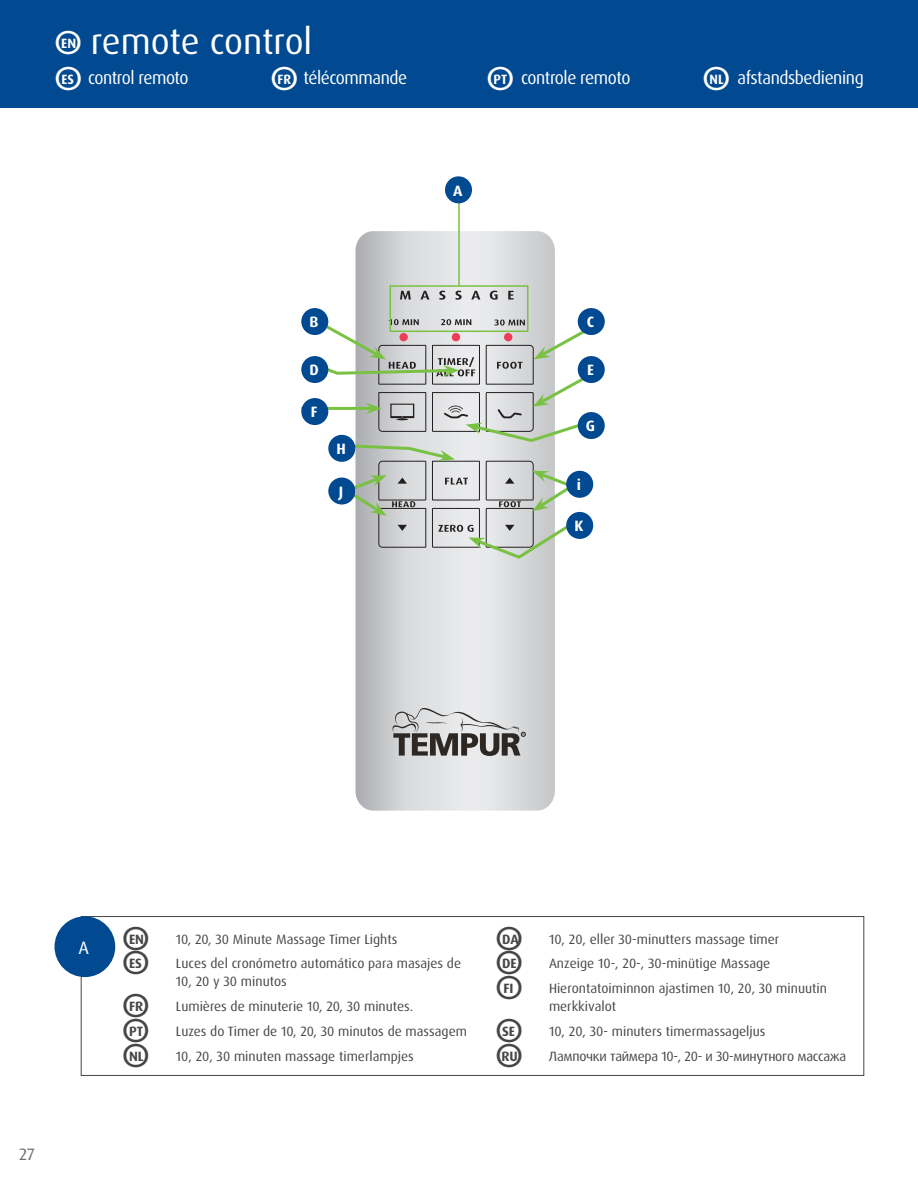
<style>
.page{position:relative;width:918px;height:1188px;background:#fff}
.page>*{position:absolute;margin:0;border:0;box-sizing:border-box;transform-origin:0 0}
.t1{font:36px "Dax Pro";letter-spacing:-.005em;color:#fff}
.t2{font:32.7px "Centrale Sans";color:#454647;scale:1.04 1}
.t3{font:32.7px "Centrale Sans";color:#fff;scale:1.05 1}
.t4{font:18px "Dax Pro";letter-spacing:-.025em;color:#fff;scale:.96 1}
.t5{font:18px "Dax Pro";letter-spacing:-.025em;color:#fff}
.t6{font:16.5px "Dax Pro";color:#6c6d70}
.t7{font:700 15px "Dax Pro";color:#fff}
.t8{font:13.5px/18px "Dax Pro";color:#454647}
.t9{font:13.5px "Dax Pro";letter-spacing:-.02em;color:#454647}
.t10{font:700 13.5px "Dax Pro";color:#454647}
.t11{font:700 13.5px "Dax Pro";color:#fff}
.s1{font-family:"Centrale Sans";font-size:32.7px}
.s2{font-weight:700;font-size:13.5px}
</style>
<div class="page">
<div style="left:0;top:0;width:918px;height:108px;background:#014990"></div>
<svg style="left:356px;top:231px;width:199px;height:580px;background:#d5d6d8"></svg>
<svg style="left:400px;top:291px;width:114px;height:9px"></svg>
<svg style="left:393px;top:706px;width:133px;height:50px;background:#aaa9a9"></svg>
<hr style="left:301px;top:407px;width:70px;height:3px;background:#79c142">
<div style="left:390px;top:285px;width:138px;height:47px;border:2px solid #79c142"></div>
<hr style="left:458px;top:199px;width:2px;height:86px;background:#79c142">
<div style="left:445px;top:176px;width:27px;height:27px;background:#014990;border-radius:50%"></div>
<div style="left:301px;top:308px;width:27px;height:27px;background:#014990;border-radius:50%"></div>
<div style="left:301px;top:398px;width:27px;height:27px;background:#014990;border-radius:50%"></div>
<div style="left:81px;top:916px;width:783px;height:160px;border:1px solid #454647"></div>
<div style="left:55px;top:916px;width:60px;height:61px;background:#014990;border-radius:50%"></div>
<div style="left:578px;top:308px;width:27px;height:27px;background:#014990;border-radius:50%"></div>
<div style="left:301px;top:356px;width:27px;height:27px;background:#014990;border-radius:50%"></div>
<svg style="left:311px;top:316px;width:294px;height:245px"></svg>
<div style="left:566px;top:471px;width:27px;height:27px;background:#014990;border-radius:50%"></div>
<div style="left:566px;top:512px;width:27px;height:27px;background:#014990;border-radius:50%"></div>
<h1 class="t1" style="left:54px;top:18px;width:260px"><span class="s1">O</span> remote control</h1>
<h2 class="t3" style="left:54px;top:60px;width:29px">O</h2>
<p class="t11" style="left:61px;top:35px;width:17px">EN</p>
<h3 class="t4" style="left:61px;top:66px;width:134px"><span class="s2">ES</span> control remoto</h3>
<h2 class="t3" style="left:270px;top:60px;width:29px">O</h2>
<h3 class="t4" style="left:277px;top:66px;width:137px"><span class="s2">FR</span> télécommande</h3>
<h2 class="t3" style="left:486px;top:60px;width:29px">O</h2>
<h3 class="t4" style="left:493px;top:66px;width:144px"><span class="s2">PT</span> controle remoto</h3>
<h2 class="t3" style="left:702px;top:60px;width:29px">O</h2>
<h3 class="t4" style="left:709px;top:66px;width:162px"><span class="s2">NL</span> afstandsbediening</h3>
<p class="t7" style="left:310px;top:313px;width:11px">B</p>
<p class="t7" style="left:453px;top:181px;width:11px">A</p>
<p class="t7" style="left:587px;top:313px;width:9px">C</p>
<p class="t7" style="left:309px;top:361px;width:11px">D</p>
<p class="t7" style="left:587px;top:361px;width:8px">E</p>
<p class="t7" style="left:311px;top:403px;width:8px">F</p>
<p class="t7" style="left:336px;top:439px;width:11px">H</p>
<p class="t7" style="left:339px;top:482px;width:6px">J</p>
<p class="t7" style="left:586px;top:417px;width:11px">G</p>
<p class="t7" style="left:577px;top:475px;width:6px">i</p>
<p class="t7" style="left:574px;top:516px;width:10px">K</p>
<p class="t6" style="left:19px;top:1144px;width:17px">27</p>
<h3 class="t5" style="left:78px;top:936px;width:12px">A</h3>
<h2 class="t2" style="left:122px;top:919px;width:29px">O</h2>
<p class="t10" style="left:129px;top:930px;width:17px">EN</p>
<p class="t8" style="left:176px;top:930px;width:223px">10, 20, 30 Minute Massage Timer Lights</p>
<h2 class="t2" style="left:122px;top:944px;width:29px">O</h2>
<p class="t10" style="left:129px;top:955px;width:15px">ES</p>
<p class="t8" style="left:176px;top:955px;width:287px">Luces del cronómetro automático para masajes de<br>10, 20 y 30 minutos</p>
<h2 class="t2" style="left:122px;top:987px;width:29px">O</h2>
<p class="t10" style="left:129px;top:998px;width:16px">FR</p>
<p class="t8" style="left:176px;top:998px;width:239px">Lumières de minuterie 10, 20, 30 minutes.</p>
<h2 class="t2" style="left:122px;top:1012px;width:29px">O</h2>
<p class="t10" style="left:129px;top:1023px;width:16px">PT</p>
<p class="t8" style="left:176px;top:1022px;width:293px">Luzes do Timer de 10, 20, 30 minutos de massagem</p>
<h2 class="t2" style="left:122px;top:1036px;width:29px">O</h2>
<p class="t10" style="left:129px;top:1047px;width:16px">NL</p>
<p class="t8" style="left:176px;top:1047px;width:239px">10, 20, 30 minuten massage timerlampjes</p>
<h2 class="t2" style="left:495px;top:919px;width:29px">O</h2>
<p class="t10" style="left:502px;top:930px;width:18px">DA</p>
<p class="t8" style="left:549px;top:930px;width:232px">10, 20, eller 30-minutters massage timer</p>
<h2 class="t2" style="left:495px;top:944px;width:29px">O</h2>
<p class="t10" style="left:502px;top:955px;width:16px">DE</p>
<p class="t8" style="left:549px;top:955px;width:223px">Anzeige 10-, 20-, 30-minütige Massage</p>
<h2 class="t2" style="left:495px;top:969px;width:29px">O</h2>
<p class="t10" style="left:504px;top:980px;width:12px">FI</p>
<p class="t8" style="left:549px;top:980px;width:279px">Hierontatoiminnon ajastimen 10, 20, 30 minuutin merkkivalot</p>
<h2 class="t2" style="left:495px;top:1012px;width:29px">O</h2>
<p class="t10" style="left:502px;top:1023px;width:15px">SE</p>
<p class="t8" style="left:549px;top:1022px;width:218px">10, 20, 30- minuters timermassageljus</p>
<h2 class="t2" style="left:495px;top:1036px;width:29px">O</h2>
<p class="t10" style="left:501px;top:1047px;width:18px">RU</p>
<p class="t9" style="left:549px;top:1047px;width:299px">Лампочки таймера 10-, 20- и 30-минутного массажа</p>
</div>
